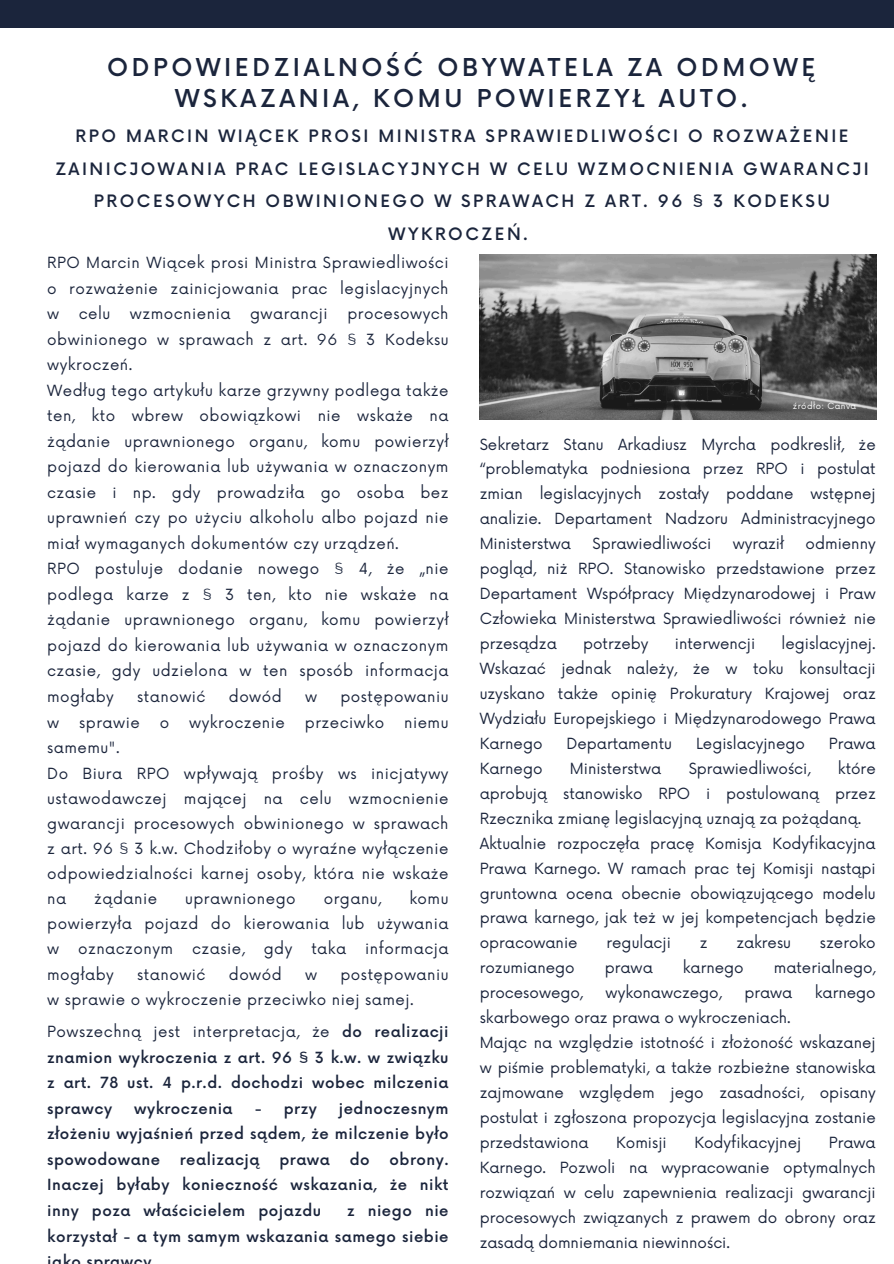
<style>
.page{position:relative;width:894px;height:1264px;background:#fff}
.page>*{position:absolute;margin:0;border:0;box-sizing:border-box;transform-origin:0 0}
.t1{font:500 24px/30.6px "Now";letter-spacing:.15em;color:#1b253c;text-align:center}
.t2{font:500 16.65px/32.5px "Now";letter-spacing:.15em;color:#1b253c;text-align:center}
.t3{font:15px/25.5px "Now";letter-spacing:.035em;color:#1b253c;text-align:justify}
.t4{font:15px/24.9px "Now";color:#1b253c}
.t5{font:500 15px/25.5px "Now";letter-spacing:.035em;color:#1b253c;text-align:justify}
.t6{font:8.4px "Now";letter-spacing:.05em;color:#fff}
.s1{font-weight:400}
</style>
<div class="page">
<div style="left:0;top:0;width:893px;height:27px;background:#1b253c"></div>
<img style="left:479px;top:255px;width:396px;height:164px">
<p class="t1" style="left:107px;top:54px;width:709px">ODPOWIEDZIALNOŚĆ OBYWATELA ZA ODMOWĘ<br>WSKAZANIA, KOMU POWIERZYŁ AUTO.</p>
<h1 class="t2" style="left:55px;top:121px;width:814px">RPO MARCIN WIĄCEK PROSI MINISTRA SPRAWIEDLIWOŚCI O ROZWAŻENIE ZAINICJOWANIA PRAC LEGISLACYJNYCH W CELU WZMOCNIENIA GWARANCJI PROCESOWYCH OBWINIONEGO W SPRAWACH Z ART. 96 § 3 KODEKSU WYKROCZEŃ.</h1>
<p class="t3" style="left:47px;top:251px;width:403px">RPO Marcin Wiącek prosi Ministra Sprawiedliwości o rozważenie zainicjowania prac legislacyjnych w</p>
<p class="t3" style="left:47px;top:302px;width:403px;text-align:left;text-indent:300px">procesowych obwinionego w sprawach z art. 96 § 3 Kodeksu wykroczeń.<br>Według tego artykułu karze grzywny podlega także ten, kto wbrew obowiązkowi nie wskaże na żądanie uprawnionego organu, komu powierzył pojazd do kierowania lub używania w oznaczonym czasie i np. gdy prowadziła go osoba bez uprawnień czy po użyciu alkoholu albo pojazd nie miał wymaganych dokumentów czy urządzeń.<br>RPO postuluje dodanie nowego § 4, że „nie podlega karze z § 3 ten, kto nie wskaże na żądanie uprawnionego organu, komu powierzył pojazd do kierowania lub używania w oznaczonym czasie, gdy udzielona w ten sposób informacja mogłaby</p>
<p class="t3" style="left:79px;top:302px;width:33px">celu</p>
<p class="t3" style="left:130px;top:302px;width:102px">wzmocnienia</p>
<p class="t3" style="left:250px;top:302px;width:79px">gwarancji</p>
<h2 class="t6" style="left:792px;top:401px;width:65px">źródło: Canva</h2>
<p class="t3" style="left:479px;top:432px;width:397px;line-height:24.9px">Sekretarz Stanu Arkadiusz Myrcha podkreslił, że “problematyka podniesiona przez RPO i postulat zmian legislacyjnych zostały poddane wstępnej analizie. Departament Nadzoru Administracyjnego Ministerstwa</p>
<p class="t3" style="left:479px;top:532px;width:397px;line-height:24.9px;text-indent:326px">odmienny pogląd, niż RPO. Stanowisko przedstawione przez Departament Współpracy Międzynarodowej i Praw Człowieka Ministerstwa Sprawiedliwości również nie przesądza</p>
<p class="t4" style="left:592px;top:532px;width:120px">Sprawiedliwości</p>
<p class="t4" style="left:732px;top:532px;width:53px">wyraził</p>
<p class="t3" style="left:479px;top:632px;width:397px;line-height:24.9px;text-indent:302px">legislacyjnej.<br>Wskazać jednak należy, że w toku konsultacji uzyskano także opinię Prokuratury Krajowej oraz Wydziału Europejskiego i Międzynarodowego Prawa Karnego</p>
<p class="t4" style="left:583px;top:632px;width:67px">potrzeby</p>
<p class="t4" style="left:674px;top:632px;width:82px">interwencji</p>
<p class="t3" style="left:137px;top:684px;width:70px">stanowić</p>
<p class="t3" style="left:229px;top:684px;width:55px">dowód</p>
<p class="t3" style="left:305px;top:684px;width:14px">w</p>
<p class="t3" style="left:340px;top:684px;width:110px">postępowaniu</p>
<p class="t3" style="left:47px;top:710px;width:14px">w</p>
<p class="t3" style="left:79px;top:710px;width:62px">sprawie</p>
<p class="t3" style="left:160px;top:710px;width:11px">o</p>
<p class="t3" style="left:189px;top:710px;width:97px">wykroczenie</p>
<p class="t3" style="left:305px;top:710px;width:81px">przeciwko</p>
<p class="t3" style="left:404px;top:710px;width:46px">niemu</p>
<p class="t3" style="left:47px;top:735px;width:403px;text-align:left">samemu".<br>Do Biura RPO wpływają prośby ws inicjatywy ustawodawczej mającej na celu wzmocnienie gwarancji procesowych obwinionego w sprawach z art. 96 § 3 k.w. Chodziłoby o wyraźne wyłączenie odpowiedzialności karnej osoby, która nie wskaże na</p>
<p class="t4" style="left:566px;top:731px;width:107px">Departamentu</p>
<p class="t4" style="left:695px;top:731px;width:110px">Legislacyjnego</p>
<p class="t3" style="left:828px;top:731px;width:48px">Prawa</p>
<p class="t4" style="left:479px;top:756px;width:397px;text-indent:358px">które aprobują stanowisko RPO i postulowaną przez Rzecznika zmianę legislacyjną uznają za pożądaną.<br>Aktualnie rozpoczęła pracę Komisja Kodyfikacyjna Prawa Karnego. W ramach prac tej Komisji nastąpi gruntowna ocena obecnie obowiązującego modelu prawa karnego, jak też w jej kompetencjach będzie opracowanie</p>
<p class="t4" style="left:479px;top:756px;width:64px">Karnego</p>
<p class="t4" style="left:569px;top:756px;width:93px">Ministerstwa</p>
<p class="t4" style="left:688px;top:756px;width:123px">Sprawiedliwości,</p>
<p class="t3" style="left:47px;top:887px;width:403px;text-indent:362px">komu powierzyła pojazd do kierowania lub używania w</p>
<p class="t3" style="left:94px;top:886px;width:64px">żądanie</p>
<p class="t3" style="left:185px;top:886px;width:112px">uprawnionego</p>
<p class="t3" style="left:323px;top:886px;width:59px">organu,</p>
<p class="t4" style="left:606px;top:931px;width:66px">regulacji</p>
<p class="t3" style="left:699px;top:931px;width:9px">z</p>
<p class="t4" style="left:736px;top:931px;width:56px">zakresu</p>
<p class="t4" style="left:819px;top:931px;width:57px">szeroko</p>
<p class="t3" style="left:78px;top:937px;width:96px">oznaczonym</p>
<p class="t3" style="left:192px;top:937px;width:54px">czasie,</p>
<p class="t3" style="left:264px;top:937px;width:30px">gdy</p>
<p class="t3" style="left:311px;top:937px;width:36px">taka</p>
<p class="t3" style="left:365px;top:937px;width:85px">informacja</p>
<p class="t3" style="left:47px;top:962px;width:68px">mogłaby</p>
<p class="t3" style="left:137px;top:962px;width:70px">stanowić</p>
<p class="t3" style="left:229px;top:962px;width:54px">dowód</p>
<p class="t3" style="left:305px;top:962px;width:14px">w</p>
<p class="t4" style="left:479px;top:956px;width:96px">rozumianego</p>
<p class="t3" style="left:604px;top:955px;width:49px">prawa</p>
<p class="t4" style="left:682px;top:956px;width:62px">karnego</p>
<p class="t4" style="left:773px;top:956px;width:103px">materialnego,</p>
<p class="t4" style="left:479px;top:981px;width:105px">procesowego,</p>
<p class="t4" style="left:605px;top:981px;width:118px">wykonawczego,</p>
<p class="t3" style="left:744px;top:980px;width:49px">prawa</p>
<p class="t4" style="left:814px;top:981px;width:62px">karnego</p>
<p class="t4" style="left:479px;top:1006px;width:397px">skarbowego oraz prawa o wykroczeniach.<br>Mając na względzie istotność i złożoność wskazanej w piśmie problematyki, a także rozbieżne stanowiska zajmowane względem jego zasadności, opisany postulat i zgłoszona propozycja legislacyjna zostanie przedstawiona</p>
<p class="t3" style="left:47px;top:962px;width:403px;text-indent:293px">postępowaniu w sprawie o wykroczenie przeciwko niej samej.</p>
<p class="t5" style="left:47px;top:1020px;width:403px"><span class="s1">Powszechną jest interpretacja, że</span> do realizacji znamion wykroczenia z art. 96 § 3 k.w. w związku z art. 78 ust. 4 p.r.d. dochodzi wobec milczenia sprawcy</p>
<p class="t5" style="left:47px;top:1096px;width:403px;text-indent:291px">jednoczesnym złożeniu wyjaśnień przed sądem, że milczenie było spowodowane</p>
<p class="t5" style="left:134px;top:1096px;width:100px">wykroczenia</p>
<p class="t5" style="left:255px;top:1096px;width:64px">- przy</p>
<p class="t4" style="left:616px;top:1130px;width:52px">Komisji</p>
<p class="t4" style="left:694px;top:1130px;width:108px">Kodyfikacyjnej</p>
<p class="t3" style="left:479px;top:1130px;width:397px;line-height:24.9px;text-indent:349px">Prawa Karnego. Pozwoli na wypracowanie optymalnych rozwiązań w celu zapewnienia realizacji gwarancji procesowych związanych z prawem do obrony oraz zasadą domniemania niewinności.</p>
<p class="t5" style="left:47px;top:1147px;width:403px;text-indent:342px">obrony.<br>Inaczej byłaby konieczność wskazania, że nikt inny poza właścicielem pojazdu</p>
<p class="t5" style="left:180px;top:1147px;width:81px">realizacją</p>
<p class="t5" style="left:279px;top:1147px;width:52px">prawa</p>
<p class="t5" style="left:350px;top:1147px;width:21px">do</p>
<p class="t5" style="left:47px;top:1198px;width:403px;text-indent:300px">z niego nie korzystał - a tym samym wskazania samego siebie jako s rawc</p>
</div>
